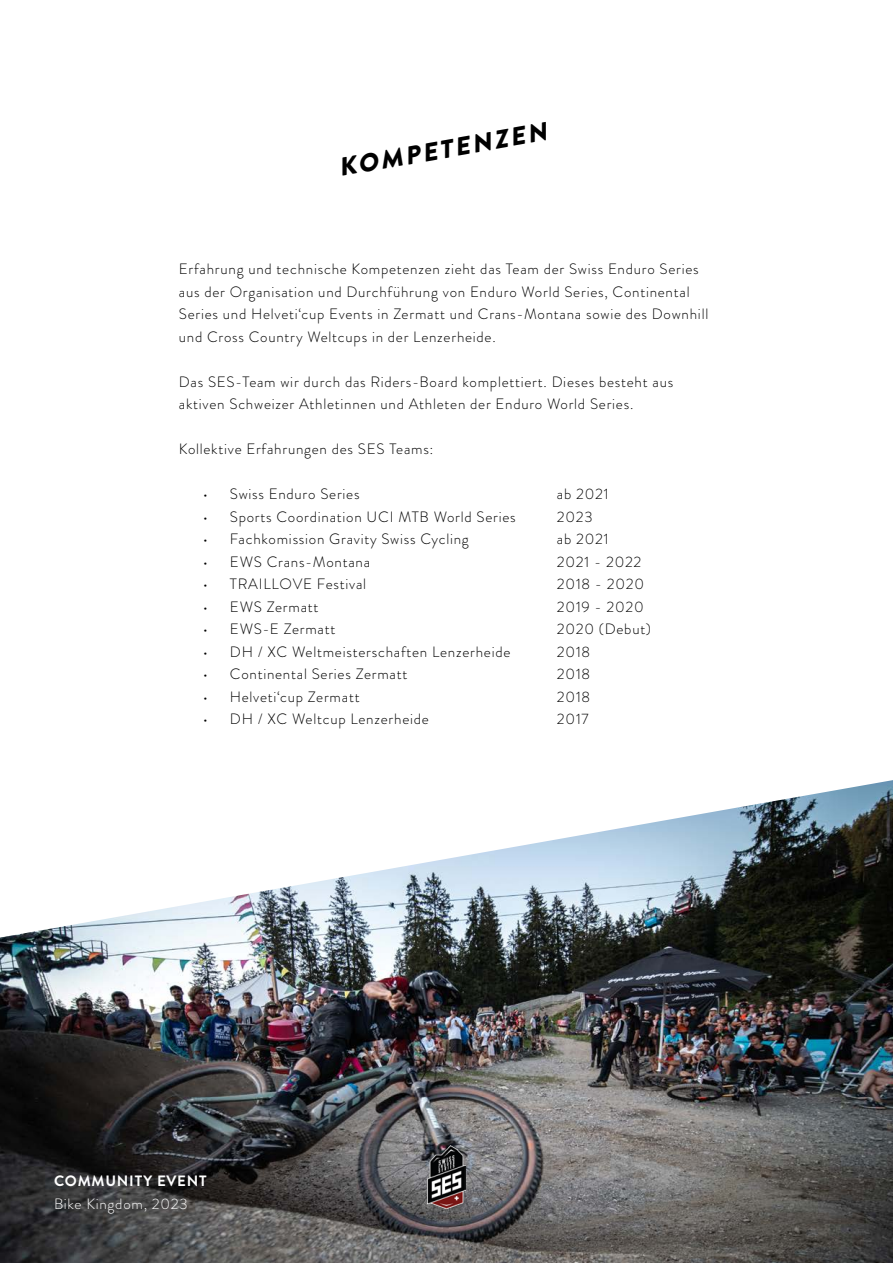
<style>
.page{position:relative;width:893px;height:1263px;background:#fff}
.page>*{position:absolute;margin:0;border:0;box-sizing:border-box;transform-origin:0 0}
.t1{font:italic 900 25.5px "Brandon Grotesque";color:#000}
.t2{font:300 15px/22.5px "Brandon Grotesque";letter-spacing:.05em;color:#000}
.t3{font:300 15px "Brandon Grotesque";letter-spacing:.05em;color:#fff}
.t4{font:700 15px "Brandon Grotesque";letter-spacing:.05em;color:#fff}
</style>
<div class="page">
<img style="left:0;top:780px;width:893px;height:483px">
<img style="left:427px;top:1145px;width:39px;height:64px">
<h1 class="t1" style="left:336px;top:150px;width:212px;rotate:-10deg">KOMPETENZEN</h1>
<p class="t2" style="left:179px;top:258px;width:531px">Erfahrung und technische Kompetenzen zieht das Team der Swiss Enduro Series aus der Organisation und Durchführung von Enduro World Series, Continental Series und Helveti‘cup Events in Zermatt und Crans-Montana sowie des Downhill und Cross Country Weltcups in der Lenzerheide.</p>
<p class="t2" style="left:179px;top:370px;width:496px">Das SES-Team wir durch das Riders-Board komplettiert. Dieses besteht aus aktiven Schweizer Athletinnen und Athleten der Enduro World Series.</p>
<p class="t2" style="left:179px;top:438px;width:256px">Kollektive Erfahrungen des SES Teams:</p>
<p class="t2" style="left:203px;top:483px;width:158px">• Swiss Enduro Series</p>
<p class="t2" style="left:557px;top:483px;width:53px">ab 2021</p>
<p class="t2" style="left:203px;top:505px;width:314px">• Sports Coordination UCI MTB World Series</p>
<p class="t2" style="left:557px;top:505px;width:37px">2023</p>
<p class="t2" style="left:203px;top:528px;width:267px">• Fachkomission Gravity Swiss Cycling</p>
<p class="t2" style="left:557px;top:528px;width:53px">ab 2021</p>
<p class="t2" style="left:203px;top:550px;width:169px">• EWS Crans-Montana</p>
<p class="t2" style="left:557px;top:550px;width:86px">2021 - 2022</p>
<p class="t2" style="left:203px;top:573px;width:165px">• TRAILLOVE Festival</p>
<p class="t2" style="left:557px;top:573px;width:89px">2018 - 2020</p>
<p class="t2" style="left:203px;top:595px;width:117px">• EWS Zermatt</p>
<p class="t2" style="left:557px;top:595px;width:88px">2019 - 2020</p>
<p class="t2" style="left:203px;top:618px;width:134px">• EWS-E Zermatt</p>
<p class="t2" style="left:557px;top:618px;width:96px">2020 (Debut)</p>
<p class="t2" style="left:203px;top:640px;width:309px">• DH / XC Weltmeisterschaften Lenzerheide</p>
<p class="t2" style="left:557px;top:640px;width:35px">2018</p>
<p class="t2" style="left:203px;top:663px;width:206px">• Continental Series Zermatt</p>
<p class="t2" style="left:557px;top:663px;width:35px">2018</p>
<p class="t2" style="left:203px;top:685px;width:158px">• Helveti‘cup Zermatt</p>
<p class="t2" style="left:557px;top:685px;width:35px">2018</p>
<p class="t2" style="left:203px;top:708px;width:227px">• DH / XC Weltcup Lenzerheide</p>
<p class="t2" style="left:557px;top:708px;width:33px">2017</p>
<p class="t4" style="left:54px;top:1171px;width:154px">COMMUNITY EVENT</p>
<p class="t3" style="left:54px;top:1193px;width:135px">Bike Kingdom, 2023</p>
</div>
